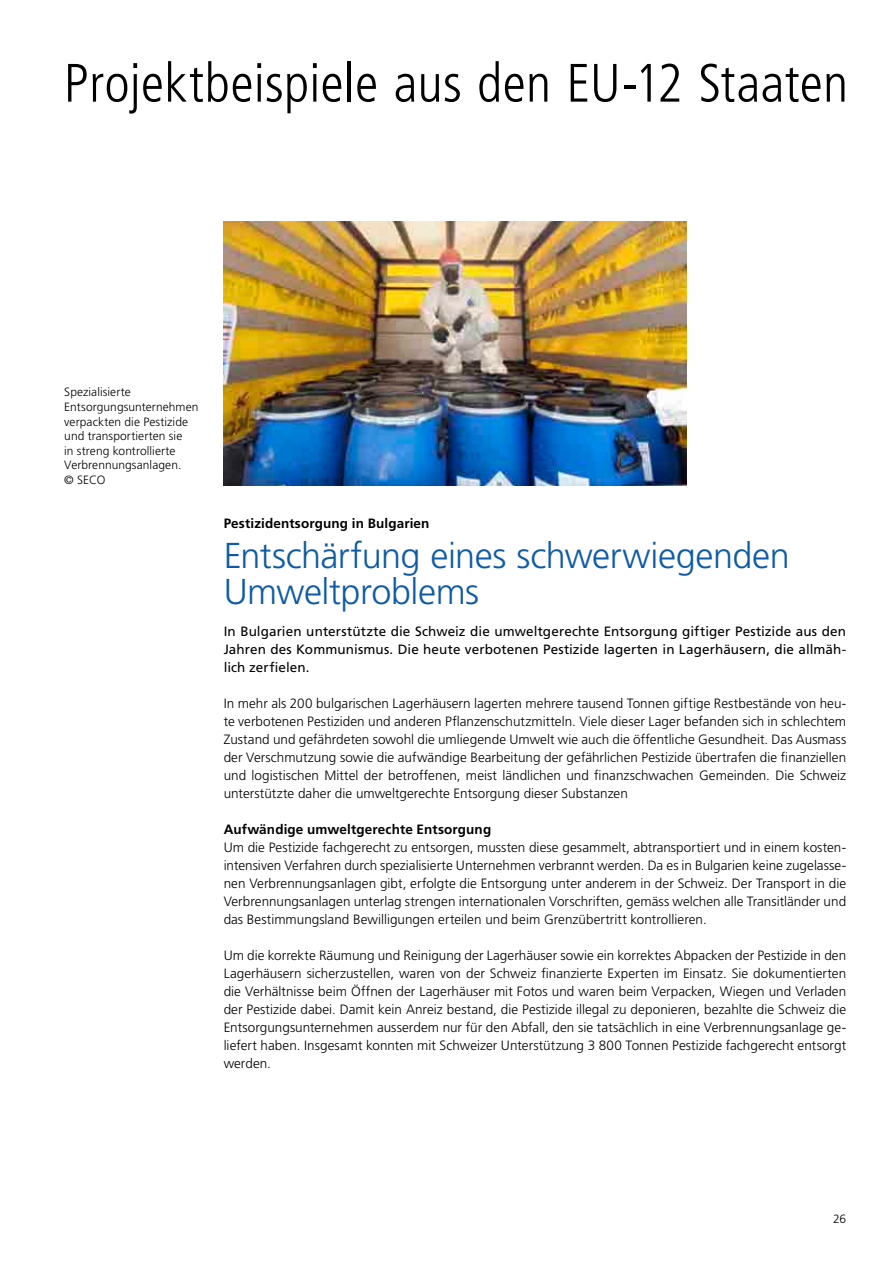
<style>
.page{position:relative;width:893px;height:1263px;background:#fff}
.page>*{position:absolute;margin:0;border:0;box-sizing:border-box;transform-origin:0 0}
._2_Kapitel_CondBold{font:300 condensed 54px "Frutiger LT Pro";letter-spacing:.005em;color:#000}
.Titeli{font:300 36px/36px "Frutiger LT Pro";letter-spacing:-.015em;color:#0f5ba3}
.Lauftext{font:300 13.5px/18px "Frutiger LT Pro";letter-spacing:.005em;color:#000;text-align:justify}
.Lead{font:13.5px/18px "Frutiger LT Pro";letter-spacing:.005em;color:#000;text-align:justify}
.Lauftext_Titel{font:700 13.5px "Frutiger LT Pro";letter-spacing:.01em;color:#000}
.Vortiteli{font:700 13.5px "Frutiger LT Pro";letter-spacing:.01em;color:#000}
.Legende{font:300 12px/14.5px "Frutiger LT Pro";letter-spacing:.005em;color:#000}
</style>
<div class="page">
<img style="left:224px;top:222px;width:462px;height:263px">
<p class="_2_Kapitel_CondBold" style="left:64px;top:52px;width:786px">Projektbeispiele aus den EU-12 Staaten</p>
<p class="Legende" style="left:64px;top:385px;width:136px">Spezialisierte<br>Entsorgungsunternehmen verpackten die Pestizide und transportierten sie<br>in streng kontrollierte<br>Verbrennungsanlagen.<br>© SECO</p>
<p class="Vortiteli" style="left:224px;top:515px;width:207px">Pestizidentsorgung in Bulgarien</p>
<p class="Titeli" style="left:224px;top:538px;width:568px">Entschärfung eines schwerwiegenden<br>Umweltproblems</p>
<p class="Lead" style="left:224px;top:622px;width:624px">In Bulgarien unterstützte die Schweiz die umweltgerechte Entsorgung giftiger Pestizide aus den Jahren des Kommunismus. Die heute verbotenen Pestizide lagerten in Lagerhäusern, die allmäh&shy;lich zerfielen.</p>
<p class="Lauftext" style="left:224px;top:694px;width:624px">In mehr als 200 bulgarischen Lagerhäusern lagerten mehrere tausend Tonnen giftige Restbestände von heu&shy;te verbotenen Pestiziden und anderen Pflanzenschutzmitteln. Viele dieser Lager befanden sich in schlechtem Zustand und gefährdeten sowohl die umliegende Umwelt wie auch die öffentliche Gesundheit. Das Ausmass der Verschmutzung sowie die aufwändige Bearbeitung der gefährlichen Pestizide übertrafen die finanziellen und logistischen Mittel der betroffenen, meist ländlichen und finanzschwachen Gemeinden. Die Schweiz unterstützte daher die umweltgerechte Entsorgung dieser Substanzen</p>
<p class="Lauftext_Titel" style="left:224px;top:821px;width:269px">Aufwändige umweltgerechte Entsorgung</p>
<p class="Lauftext" style="left:224px;top:838px;width:624px">Um die Pestizide fachgerecht zu entsorgen, mussten diese gesammelt, abtransportiert und in einem kosten&shy;intensiven Verfahren durch spezialisierte Unternehmen verbrannt werden. Da es in Bulgarien keine zugelasse&shy;nen Verbrennungsanlagen gibt, erfolgte die Entsorgung unter anderem in der Schweiz. Der Transport in die Verbrennungsanlagen unterlag strengen internationalen Vorschriften, gemäss welchen alle Transitländer und das Bestimmungsland Bewilligungen erteilen und beim Grenzübertritt kontrollieren.</p>
<p class="Lauftext" style="left:224px;top:946px;width:624px">Um die korrekte Räumung und Reinigung der Lagerhäuser sowie ein korrektes Abpacken der Pestizide in den Lagerhäusern sicherzustellen, waren von der Schweiz finanzierte Experten im Einsatz. Sie dokumentierten die Verhältnisse beim Öffnen der Lagerhäuser mit Fotos und waren beim Verpacken, Wiegen und Verladen der Pestizide dabei. Damit kein Anreiz bestand, die Pestizide illegal zu deponieren, bezahlte die Schweiz die Entsorgungsunternehmen ausserdem nur für den Abfall, den sie tatsächlich in eine Verbrennungsanlage ge&shy;liefert haben. Insgesamt konnten mit Schweizer Unterstützung 3 800 Tonnen Pestizide fachgerecht entsorgt werden.</p>
<p class="Legende" style="left:833px;top:1211px;width:15px">26</p>
</div>
